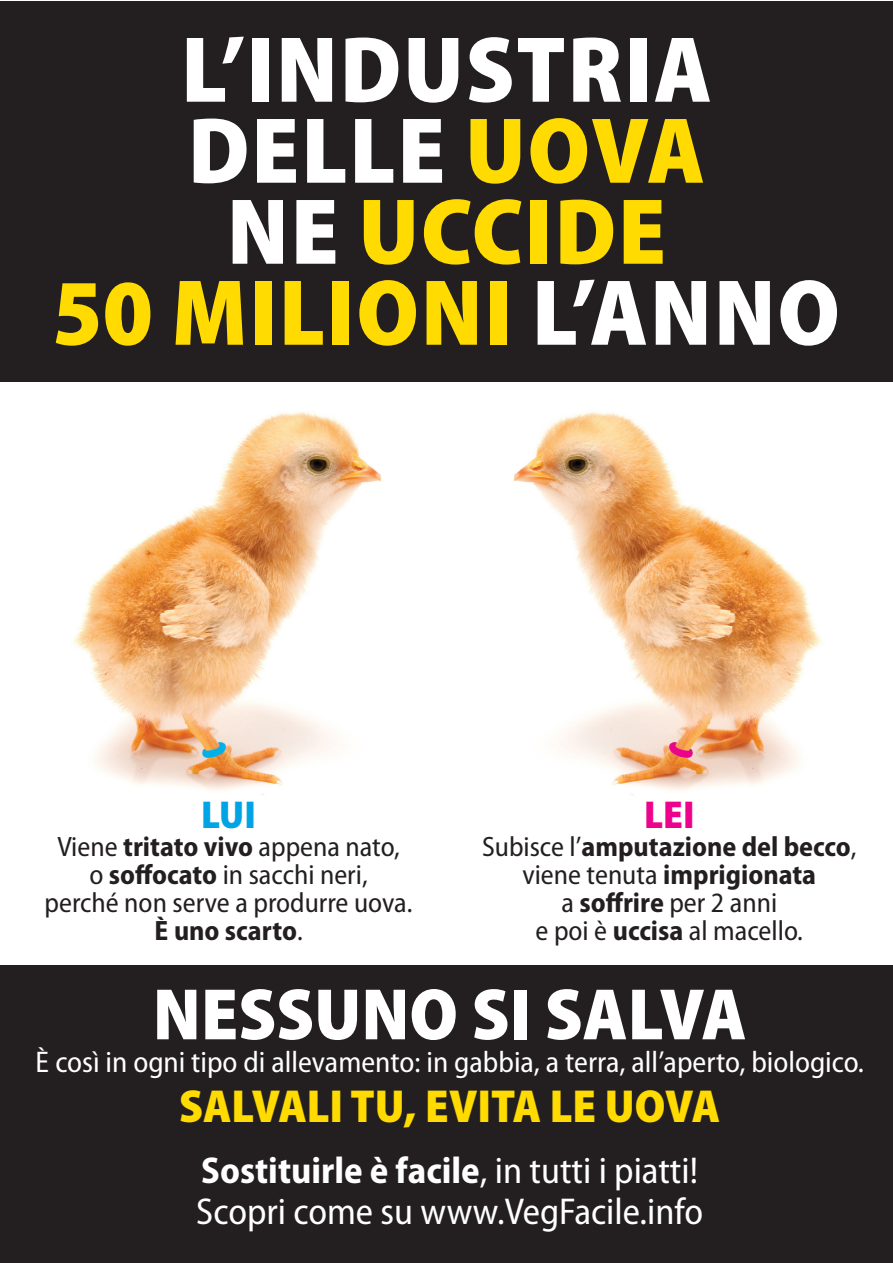
<style>
.page{position:relative;width:893px;height:1263px;background:#fff}
.page>*{position:absolute;margin:0;border:0;box-sizing:border-box;transform-origin:0 0}
.t1{font:900 semi-condensed 94.5px "Myriad Pro";letter-spacing:.02em;color:#ffdb01}
.t2{font:900 semi-condensed 94.5px "Myriad Pro";letter-spacing:.02em;color:#fff}
.t3{font:900 semi-condensed 73.5px "Myriad Pro";color:#fff}
.t4{font:900 semi-condensed 46.5px "Myriad Pro";color:#ffdb01}
.t5{font:900 semi-condensed 39px "Myriad Pro";color:#00a4e4}
.t6{font:900 semi-condensed 39px "Myriad Pro";color:#ed028c}
.t7{font:700 semi-condensed 37.5px "Myriad Pro";color:#fff}
.t8{font:semi-condensed 37.5px "Myriad Pro";color:#fff}
.t9{font:semi-condensed 30px "Myriad Pro";color:#fff}
.t10{font:semi-condensed 28.05px "Myriad Pro";color:#231f20}
.t11{font:700 semi-condensed 28.05px "Myriad Pro";color:#231f20}
.s1{color:#ffdb01}
.s2{color:#fff}
.s3{font-weight:700}
.s4{font-weight:400}
</style>
<div class="page">
<div style="left:1px;top:965px;width:892px;height:298px;background:#231f20"></div>
<img style="left:499px;top:381px;width:342px;height:414px">
<img style="left:53px;top:381px;width:342px;height:414px">
<div style="left:1px;top:1px;width:892px;height:380px;background:#231f20"></div>
<p class="t2" style="left:181px;top:17px;width:532px">L’INDUSTRIA</p>
<p class="t2" style="left:188px;top:98px;width:519px">DELLE <span class="s1">UOVA</span></p>
<p class="t1" style="left:227px;top:179px;width:441px"><span class="s2">NE</span> UCCIDE</p>
<p class="t1" style="left:52px;top:260px;width:789px">50 MILIONI <span class="s2">L’ANNO</span></p>
<p class="t5" style="left:201px;top:793px;width:56px">LUI</p>
<p class="t10" style="left:57px;top:831px;width:344px">Viene <span class="s3">tritato vivo</span> appena nato,</p>
<p class="t10" style="left:89px;top:859px;width:280px">o <span class="s3">soffocato</span> in sacchi neri,</p>
<p class="t10" style="left:45px;top:887px;width:370px">perché non serve a produrre uova.</p>
<p class="t11" style="left:155px;top:915px;width:150px">È uno scarto<span class="s4">.</span></p>
<p class="t6" style="left:644px;top:793px;width:52px">LEI</p>
<p class="t11" style="left:482px;top:831px;width:376px"><span class="s4">Subisce l’</span>amputazione del becco<span class="s4">,</span></p>
<p class="t11" style="left:522px;top:859px;width:295px"><span class="s4">viene tenuta</span> imprigionata</p>
<p class="t10" style="left:561px;top:887px;width:217px">a <span class="s3">soffrire</span> per 2 anni</p>
<p class="t10" style="left:536px;top:916px;width:269px">e poi è <span class="s3">uccisa</span> al macello.</p>
<p class="t3" style="left:153px;top:973px;width:595px">NESSUNO SI SALVA</p>
<p class="t9" style="left:36px;top:1046px;width:830px">È così in ogni tipo di allevamento: in gabbia, a terra, all’aperto, biologico.</p>
<p class="t4" style="left:179px;top:1080px;width:543px">SALVALI TU, EVITA LE UOVA</p>
<p class="t7" style="left:201px;top:1150px;width:498px">Sostituirle è facile<span class="s4">, in tutti i piatti!</span></p>
<p class="t8" style="left:196px;top:1191px;width:508px">Scopri come su www.VegFacile.info</p>
</div>
